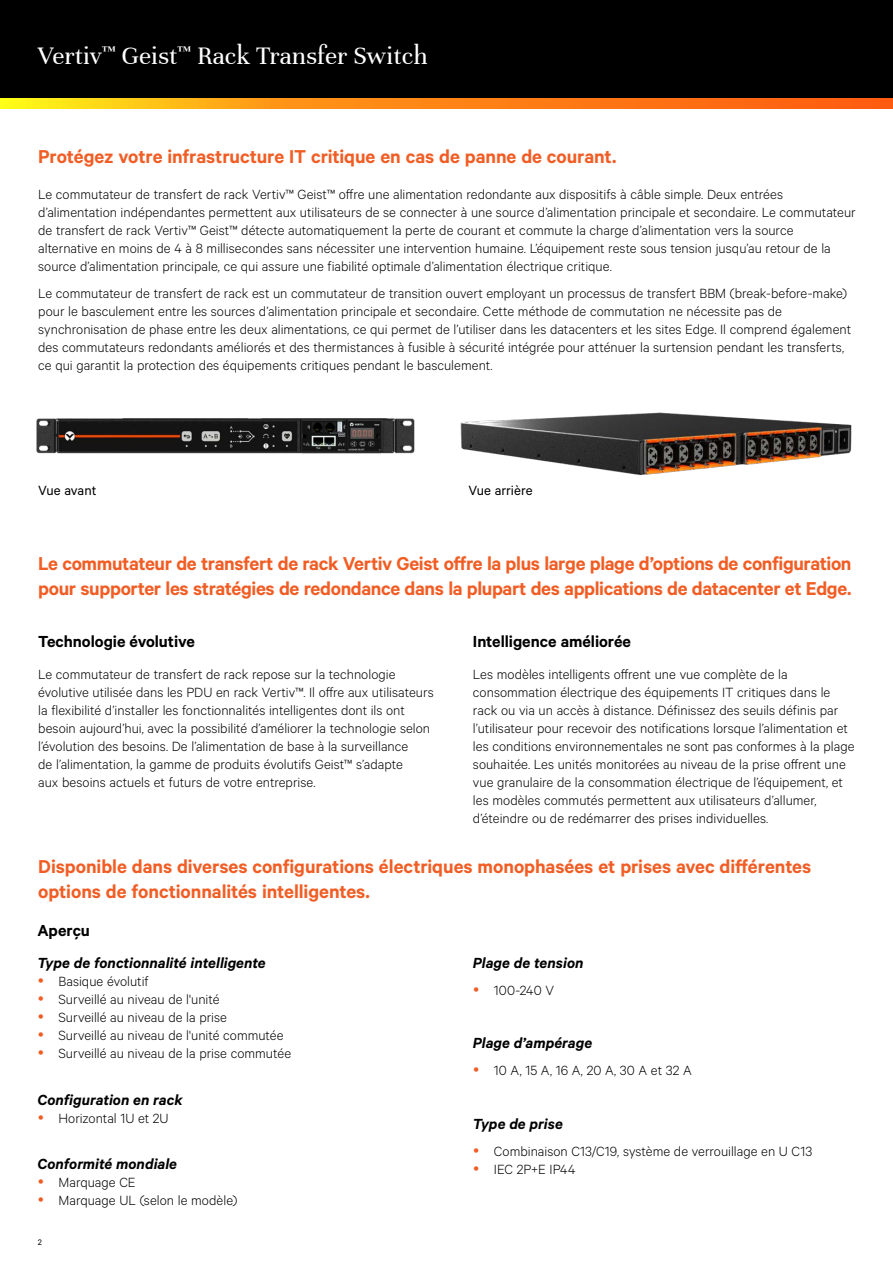
<style>
.page{position:relative;width:893px;height:1263px;background:#fff}
.page>*{position:absolute;margin:0;border:0;box-sizing:border-box;transform-origin:0 0}
.t1{font:27px "Unna";color:#fff}
.t2{font:600 21px/25.2px "Calibre";letter-spacing:-.015em;color:#f15d24}
.t3{font:600 18px "Calibre";color:#000}
.t4{font:italic 600 16.5px "Calibre";color:#000}
.t5{font:300 15px/18px "Calibre";color:#000}
.t6{font:15px "Calibre";letter-spacing:-.005em;color:#000}
.t7{font:9px "Calibre";color:#000}
</style>
<div class="page">
<div style="left:0;top:0;width:893px;height:108px;background:#000"></div>
<svg style="left:0;top:98px;width:893px;height:11px;background:#ff9014"></svg>
<img style="left:460px;top:412px;width:392px;height:63px">
<img style="left:36px;top:418px;width:379px;height:36px">
<h1 class="t1" style="left:38px;top:40px;width:391px">Vertiv<sup>™</sup> Geist<sup>™</sup> Rack Transfer Switch</h1>
<h2 class="t2" style="left:38px;top:143px;width:580px">Protégez votre infrastructure IT critique en cas de panne de courant.</h2>
<p class="t5" style="left:38px;top:184px;width:819px">Le commutateur de transfert de rack Vertiv™ Geist™ offre une alimentation redondante aux dispositifs à câble simple. Deux entrées d’alimentation indépendantes permettent aux utilisateurs de se connecter à une source d’alimentation principale et secondaire. Le commutateur de transfert de rack Vertiv™ Geist™ détecte automatiquement la perte de courant et commute la charge d’alimentation vers la source alternative en moins de 4 à 8 millisecondes sans nécessiter une intervention humaine. L’équipement reste sous tension jusqu’au retour de la source d’alimentation principale, ce qui assure une fiabilité optimale d’alimentation électrique critique.</p>
<p class="t5" style="left:38px;top:283px;width:814px">Le commutateur de transfert de rack est un commutateur de transition ouvert employant un processus de transfert BBM (break-before-make) pour le basculement entre les sources d’alimentation principale et secondaire. Cette méthode de commutation ne nécessite pas de synchronisation de phase entre les deux alimentations, ce qui permet de l’utiliser dans les datacenters et les sites Edge. Il comprend également des commutateurs redondants améliorés et des thermistances à fusible à sécurité intégrée pour atténuer la surtension pendant les transferts, ce qui garantit la protection des équipements critiques pendant le basculement.</p>
<p class="t6" style="left:38px;top:481px;width:60px">Vue avant</p>
<p class="t6" style="left:468px;top:481px;width:66px">Vue arrière</p>
<h2 class="t2" style="left:38px;top:550px;width:815px">Le commutateur de transfert de rack Vertiv Geist offre la plus large plage d’options de configuration pour supporter les stratégies de redondance dans la plupart des applications de datacenter et Edge.</h2>
<p class="t3" style="left:38px;top:631px;width:158px">Technologie évolutive</p>
<p class="t5" style="left:38px;top:664px;width:397px">Le commutateur de transfert de rack repose sur la technologie évolutive utilisée dans les PDU en rack Vertiv™. Il offre aux utilisateurs la flexibilité d’installer les fonctionnalités intelligentes dont ils ont besoin aujourd’hui, avec la possibilité d’améliorer la technologie selon l’évolution des besoins. De l’alimentation de base à la surveillance<br>de l’alimentation, la gamme de produits évolutifs Geist™ s’adapte<br>aux besoins actuels et futurs de votre entreprise.</p>
<p class="t3" style="left:473px;top:631px;width:160px">Intelligence améliorée</p>
<p class="t5" style="left:473px;top:664px;width:383px">Les modèles intelligents offrent une vue complète de la consommation électrique des équipements IT critiques dans le rack ou via un accès à distance. Définissez des seuils définis par l’utilisateur pour recevoir des notifications lorsque l’alimentation et les conditions environnementales ne sont pas conformes à la plage souhaitée. Les unités monitorées au niveau de la prise offrent une vue granulaire de la consommation électrique de l’équipement, et les modèles commutés permettent aux utilisateurs d’allumer, d’éteindre ou de redémarrer des prises individuelles.</p>
<h2 class="t2" style="left:38px;top:853px;width:775px">Disponible dans diverses configurations électriques monophasées et prises avec différentes options de fonctionnalités intelligentes.</h2>
<p class="t3" style="left:37px;top:919px;width:54px">Aperçu</p>
<p class="t4" style="left:37px;top:953px;width:230px">Type de fonctionnalité intelligente</p>
<p class="t5" style="left:58px;top:971px;width:234px">Basique évolutif<br>Surveillé au niveau de l'unité<br>Surveillé au niveau de la prise<br>Surveillé au niveau de l'unité commutée<br>Surveillé au niveau de la prise commutée</p>
<p class="t4" style="left:37px;top:1089px;width:147px">Configuration en rack</p>
<p class="t5" style="left:58px;top:1108px;width:112px">Horizontal 1U et 2U</p>
<p class="t4" style="left:37px;top:1154px;width:141px">Conformité mondiale</p>
<p class="t5" style="left:58px;top:1173px;width:180px">Marquage CE<br>Marquage UL (selon le modèle)</p>
<p class="t7" style="left:38px;top:1236px;width:6px">2</p>
<p class="t4" style="left:473px;top:953px;width:112px">Plage de tension</p>
<p class="t5" style="left:494px;top:980px;width:62px">100-240 V</p>
<p class="t4" style="left:473px;top:1033px;width:121px">Plage d’ampérage</p>
<p class="t5" style="left:494px;top:1061px;width:199px">10 A, 15 A, 16 A, 20 A, 30 A et 32 A</p>
<p class="t4" style="left:473px;top:1114px;width:91px">Type de prise</p>
<p class="t5" style="left:494px;top:1141px;width:320px">Combinaison C13/C19, système de verrouillage en U C13<br>IEC 2P+E IP44</p>
</div>
